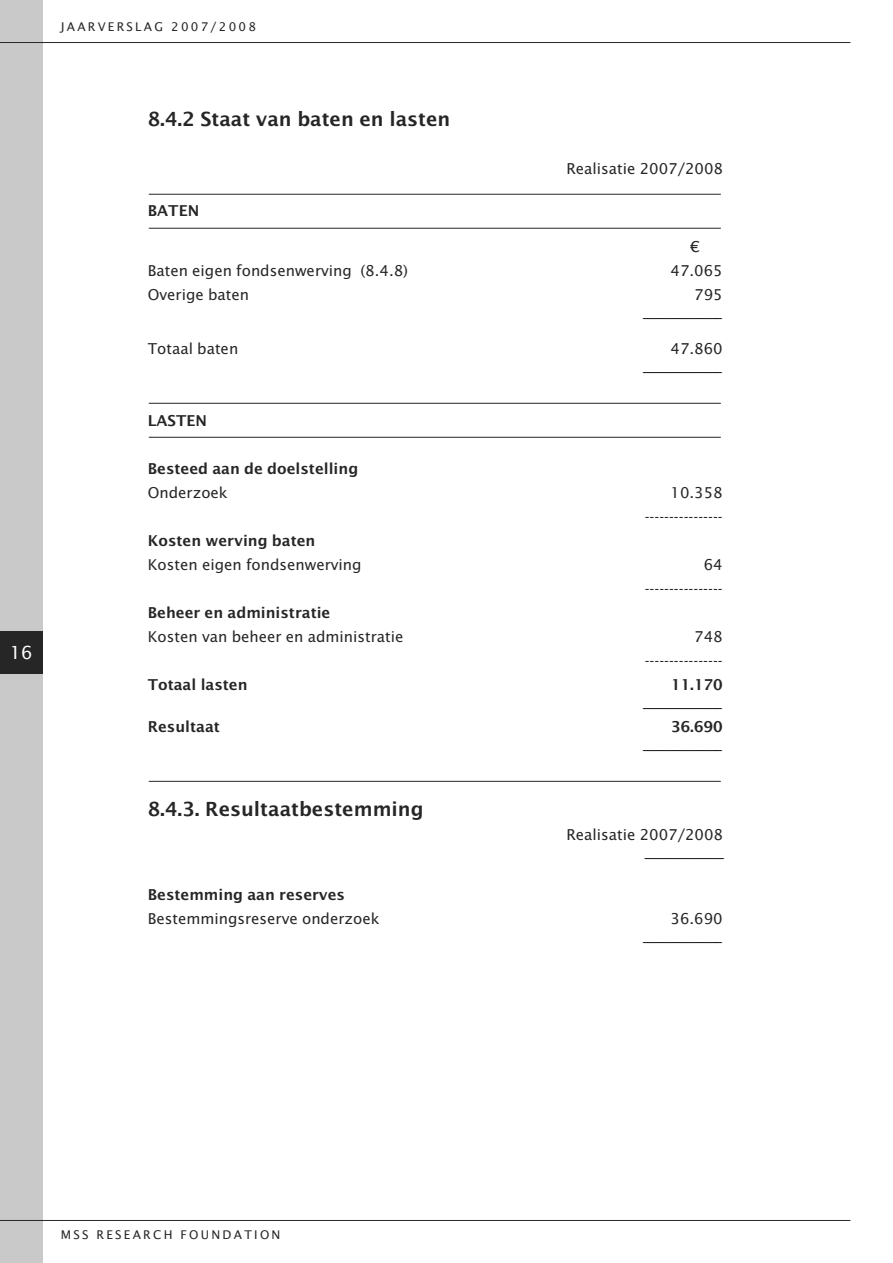
<style>
.page{position:relative;width:893px;height:1263px;background:#fff}
.page>*{position:absolute;margin:0;border:0;box-sizing:border-box;transform-origin:0 0}
.t1{font:600 19.5px "Lucida Sans";color:#272627}
.t2{font:18px "Lucida Sans";color:#fff}
.t3{font:15px/18px "Lucida Sans";color:#272627;text-align:right}
.t4{font:600 15px "Lucida Sans";color:#272627}
.t5{font:12px "Lucida Sans";letter-spacing:.19em;color:#272627}
</style>
<div class="page">
<div style="left:0;top:0;width:43px;height:1263px;background:#c9c9c9"></div>
<div style="left:0;top:631px;width:43px;height:43px;background:#272627"></div>
<hr style="left:0;top:42px;width:850px;height:1px;background:#272627">
<hr style="left:0;top:1220px;width:850px;height:1px;background:#272627">
<hr style="left:149px;top:228px;width:572px;height:1px;background:#272627">
<hr style="left:149px;top:194px;width:572px;height:1px;background:#272627">
<hr style="left:149px;top:437px;width:572px;height:1px;background:#272627">
<hr style="left:149px;top:781px;width:572px;height:1px;background:#272627">
<hr style="left:149px;top:403px;width:572px;height:1px;background:#272627">
<p class="t5" style="left:61px;top:19px;width:197px">JAARVERSLAG 2007/2008</p>
<p class="t2" style="left:10px;top:642px;width:24px">16</p>
<h1 class="t1" style="left:148px;top:107px;width:304px">8.4.2 Staat van baten en lasten</h1>
<p class="t4" style="left:148px;top:202px;width:53px">BATEN</p>
<p class="t3" style="left:566px;top:159px;width:158px">Realisatie 2007/2008</p>
<p class="t3" style="left:690px;top:237px;width:11px">€</p>
<p class="t3" style="left:148px;top:261px;width:262px">Baten eigen fondsenwerving (8.4.8)</p>
<p class="t3" style="left:671px;top:261px;width:54px">47.065</p>
<p class="t3" style="left:148px;top:285px;width:103px">Overige baten</p>
<p class="t3" style="left:642px;top:285px;width:82px">795 ______________</p>
<p class="t3" style="left:148px;top:339px;width:92px">Totaal baten</p>
<p class="t3" style="left:642px;top:339px;width:82px">47.860 ______________</p>
<p class="t4" style="left:148px;top:412px;width:61px">LASTEN</p>
<p class="t4" style="left:148px;top:460px;width:212px">Besteed aan de doelstelling</p>
<p class="t3" style="left:148px;top:483px;width:81px">Onderzoek</p>
<p class="t3" style="left:645px;top:480px;width:80px;line-height:24px">10.358 ----------------</p>
<p class="t4" style="left:148px;top:532px;width:169px">Kosten werving baten</p>
<p class="t3" style="left:148px;top:555px;width:215px">Kosten eigen fondsenwerving</p>
<p class="t3" style="left:645px;top:552px;width:80px;line-height:24px">64 ----------------</p>
<p class="t4" style="left:148px;top:604px;width:184px">Beheer en administratie</p>
<p class="t3" style="left:148px;top:627px;width:257px">Kosten van beheer en administratie</p>
<p class="t3" style="left:645px;top:624px;width:80px;line-height:24px">748 ----------------</p>
<p class="t4" style="left:148px;top:676px;width:101px">Totaal lasten</p>
<p class="t4" style="left:671px;top:676px;width:53px">11.170</p>
<p class="t3" style="left:642px;top:693px;width:82px">______________</p>
<p class="t4" style="left:148px;top:718px;width:74px">Resultaat</p>
<p class="t4" style="left:671px;top:718px;width:53px">36.690</p>
<p class="t3" style="left:642px;top:735px;width:82px">______________</p>
<h1 class="t1" style="left:148px;top:797px;width:277px">8.4.3. Resultaatbestemming</h1>
<p class="t3" style="left:566px;top:825px;width:160px">Realisatie 2007/2008 ______________</p>
<p class="t4" style="left:148px;top:886px;width:199px">Bestemming aan reserves</p>
<p class="t3" style="left:148px;top:909px;width:233px">Bestemmingsreserve onderzoek</p>
<p class="t3" style="left:642px;top:909px;width:82px">36.690 ______________</p>
<p class="t5" style="left:61px;top:1228px;width:221px">MSS RESEARCH FOUNDATION</p>
</div>
